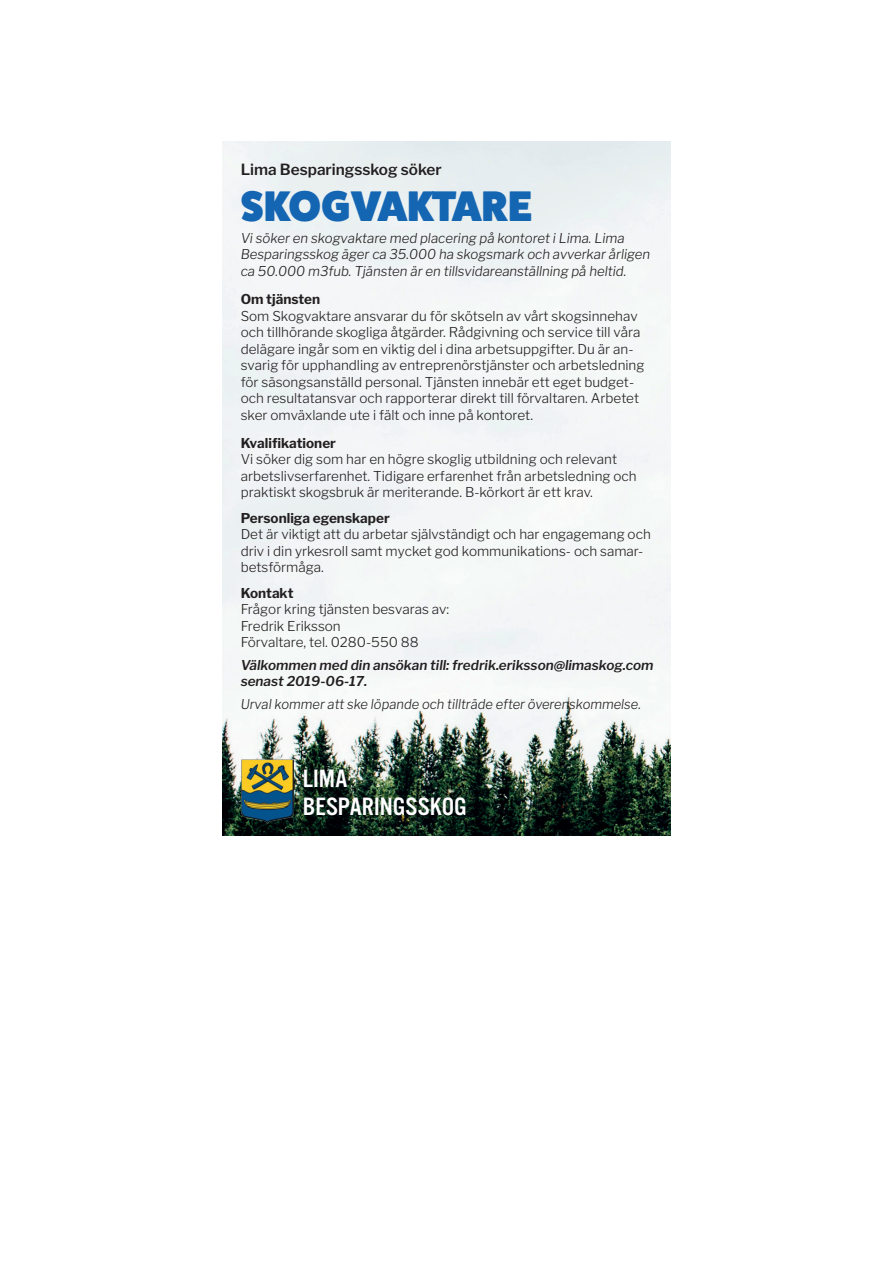
<style>
.page{position:relative;width:893px;height:1263px;background:#fff}
.page>*{position:absolute;margin:0;border:0;box-sizing:border-box;transform-origin:0 0}
.t1{font:800 42.9px "Fat Frank";letter-spacing:.01em;color:#1465b2}
.t2{font:26.1px/27.8px "Alternate Got No 3 D";color:#fff;scale:1.06 1}
.t3{font:600 15.3px "Libre Franklin";color:#231f20}
.t4{font:300 13.5px/16.5px "Libre Franklin";color:#231f20}
.t5{font:italic 300 13.5px/16.5px "Libre Franklin";color:#231f20}
.t6{font:italic 600 13.5px/16.5px "Libre Franklin";color:#231f20}
.t7{font:italic 300 13.5px "Libre Franklin";color:#231f20;scale:.96 1}
.t8{font:700 13.5px "Libre Franklin";color:#231f20}
</style>
<div class="page">
<img style="left:222px;top:142px;width:449px;height:694px">
<img style="left:241px;top:757px;width:52px;height:71px">
<p class="t3" style="left:241px;top:161px;width:203px">Lima Besparingsskog söker</p>
<h1 class="t1" style="left:241px;top:182px;width:293px">SKOGVAKTARE</h1>
<p class="t5" style="left:241px;top:230px;width:411px">Vi söker en skogvaktare med placering på kontoret i Lima. Lima<br>Besparingsskog äger ca 35.000 ha skogsmark och avverkar årligen ca 50.000 m3fub. Tjänsten är en tillsvidareanställning på heltid.</p>
<p class="t8" style="left:241px;top:291px;width:81px">Om tjänsten</p>
<p class="t4" style="left:241px;top:307px;width:405px">Som Skogvaktare ansvarar du för skötseln av vårt skogsinnehav och tillhörande skogliga åtgärder. Rådgivning och service till våra delägare ingår som en viktig del i dina arbetsuppgifter. Du är an&shy;svarig för upphandling av entreprenörstjänster och arbetsledning för säsongsanställd personal. Tjänsten innebär ett eget budget&shy;och resultatansvar och rapporterar direkt till förvaltaren. Arbetet sker omväxlande ute i fält och inne på kontoret.</p>
<p class="t8" style="left:241px;top:435px;width:97px">Kvalifikationer</p>
<p class="t4" style="left:241px;top:451px;width:398px">Vi söker dig som har en högre skoglig utbildning och relevant arbetslivserfarenhet. Tidigare erfarenhet från arbetsledning och praktiskt skogsbruk är meriterande. B-körkort är ett krav.</p>
<p class="t8" style="left:241px;top:510px;width:151px">Personliga egenskaper</p>
<p class="t4" style="left:241px;top:526px;width:412px">Det är viktigt att du arbetar självständigt och har engagemang och driv i din yrkesroll samt mycket god kommunikations- och samar&shy;betsförmåga.</p>
<p class="t8" style="left:241px;top:585px;width:54px">Kontakt</p>
<p class="t4" style="left:241px;top:601px;width:210px">Frågor kring tjänsten besvaras av:<br>Fredrik Eriksson<br>Förvaltare, tel. 0280-550 88</p>
<p class="t6" style="left:241px;top:657px;width:414px">Välkommen med din ansökan till: fredrik.eriksson@limaskog.com senast 2019-06-17.</p>
<p class="t7" style="left:241px;top:695px;width:418px">Urval kommer att ske löpande och tillträde efter överenskommelse.</p>
<h2 class="t2" style="left:303px;top:765px;width:156px">LIMA<br>BESPARINGSSKOG</h2>
</div>
